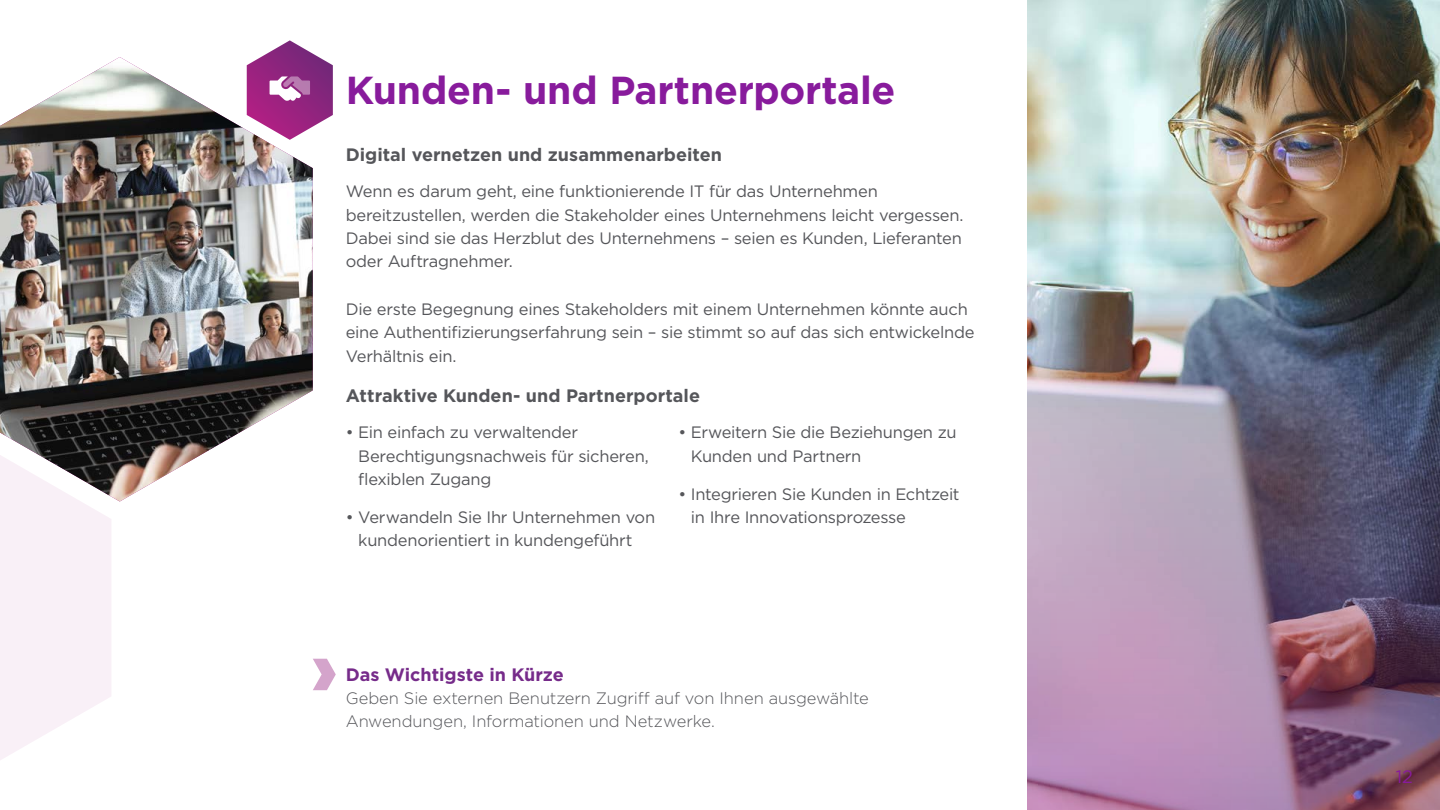
<style>
.page{position:relative;width:1440px;height:810px;background:#fff}
.page>*{position:absolute;margin:0;border:0;box-sizing:border-box;transform-origin:0 0}
.t1{font:700 39px "Gotham";letter-spacing:-.005em;color:#881b9c}
.t2{font:700 18px "Gotham";color:#55565a}
.t3{font:700 18px "Gotham";letter-spacing:-.005em;color:#762b8a}
.t4{font:18px "Gotham";color:#881b9c}
.t5{font:16.5px/23.2px "Gotham";letter-spacing:-.015em;color:#55565a}
.t6{font:300 16.5px/23.2px "Gotham";letter-spacing:-.005em;color:#55565a}
</style>
<div class="page">
<img style="left:1028px;top:0;width:412px;height:238px">
<img style="left:1028px;top:238px;width:412px;height:572px">
<svg style="left:0;top:502px;width:111px;height:258px"></svg>
<img style="left:0;top:57px;width:313px;height:445px">
<svg style="left:247px;top:40px;width:86px;height:100px"></svg>
<svg style="left:313px;top:659px;width:23px;height:31px"></svg>
<h1 class="t1" style="left:346px;top:65px;width:551px">Kunden- und Partnerportale</h1>
<p class="t2" style="left:346px;top:143px;width:378px">Digital vernetzen und zusammenarbeiten</p>
<p class="t5" style="left:346px;top:180px;width:619px">Wenn es darum geht, eine funktionierende IT für das Unternehmen bereitzustellen, werden die Stakeholder eines Unternehmens leicht vergessen.<br>Dabei sind sie das Herzblut des Unternehmens – seien es Kunden, Lieferanten oder Auftragnehmer.</p>
<p class="t5" style="left:346px;top:297px;width:630px">Die erste Begegnung eines Stakeholders mit einem Unternehmen könnte auch eine Authentifizierungserfahrung sein – sie stimmt so auf das sich entwickelnde<br>Verhältnis ein.</p>
<p class="t2" style="left:346px;top:384px;width:356px">Attraktive Kunden- und Partnerportale</p>
<p class="t5" style="left:358px;top:421px;width:292px;text-indent:-13px">• Ein einfach zu verwaltender<br>Berechtigungsnachweis für sicheren, flexiblen Zugang</p>
<p class="t5" style="left:358px;top:505px;width:298px;text-indent:-13px">• Verwandeln Sie Ihr Unternehmen von kundenorientiert in kundengeführt</p>
<p class="t5" style="left:691px;top:421px;width:267px;text-indent:-13px">• Erweitern Sie die Beziehungen zu<br>Kunden und Partnern</p>
<p class="t5" style="left:691px;top:482px;width:270px;text-indent:-13px">• Integrieren Sie Kunden in Echtzeit in Ihre Innovationsprozesse</p>
<p class="t3" style="left:346px;top:663px;width:220px">Das Wichtigste in Kürze</p>
<p class="t6" style="left:346px;top:686px;width:524px">Geben Sie externen Benutzern Zugriff auf von Ihnen ausgewählte<br>Anwendungen, Informationen und Netzwerke.</p>
<p class="t4" style="left:1396px;top:765px;width:19px">12</p>
</div>
